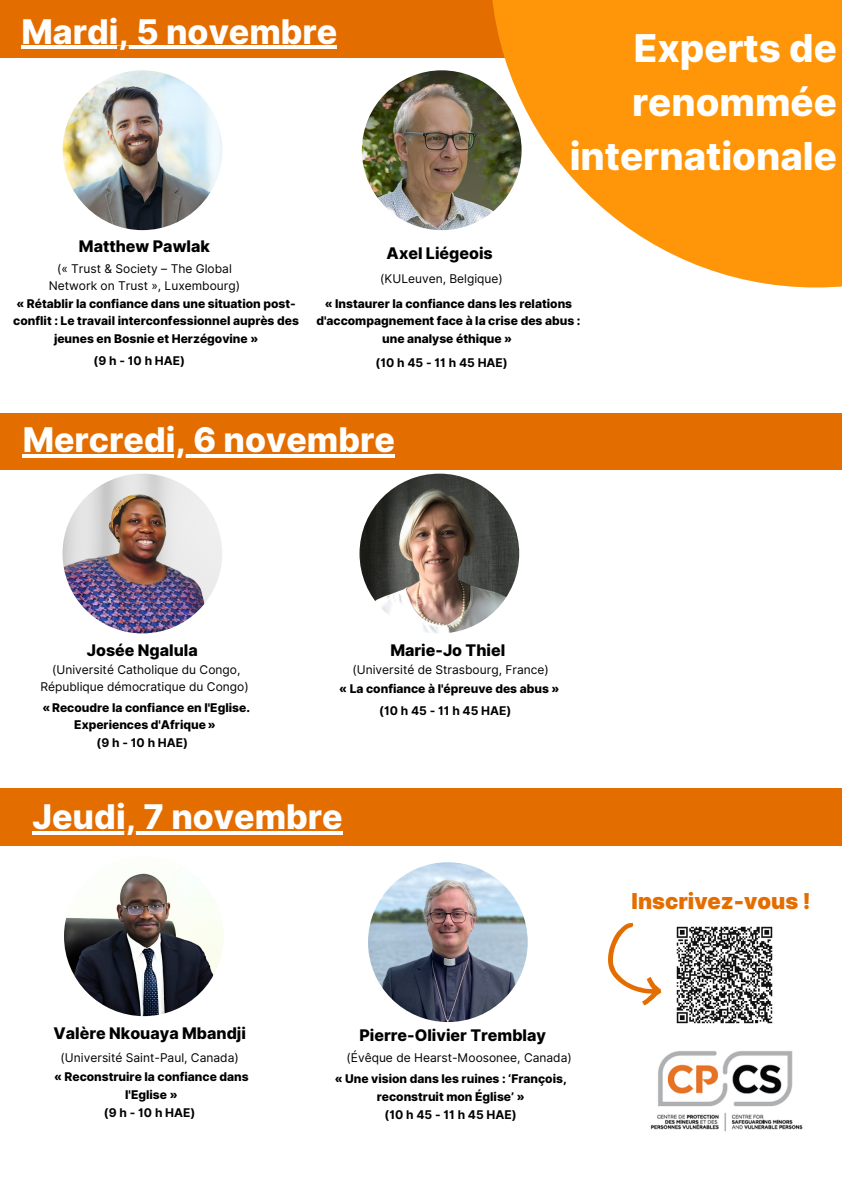
<style>
.page{position:relative;width:842px;height:1191px;background:#fff}
.page>*{position:absolute;margin:0;border:0;box-sizing:border-box;transform-origin:0 0}
.t1{font:800 38.4px/54px "Inter";color:#fff;text-align:right}
.t2{font:800 34px "Inter";color:#fff}
.t3{font:900 21.9px "Inter";color:#e46d00}
.t4{font:800 16px "Inter";color:#000}
.t5{font:800 12px/17.2px "Inter";color:#000;text-align:center}
.t6{font:12px/16.5px "Inter";color:#000;text-align:center}
.t7{font:700 12px "Inter";color:#000}
</style>
<div class="page">
<div style="left:0;top:0;width:842px;height:57px;background:#e46d00"></div>
<svg style="left:490px;top:0;width:352px;height:287px;fill:#ff9609"></svg>
<img style="left:64px;top:856px;width:160px;height:159px;border-radius:50%">
<img style="left:362px;top:70px;width:160px;height:160px;border-radius:50%">
<div style="left:0;top:413px;width:842px;height:57px;background:#e46d00"></div>
<img style="left:63px;top:473px;width:159px;height:160px;border-radius:50%">
<img style="left:359px;top:473px;width:160px;height:160px;border-radius:50%">
<div style="left:0;top:787px;width:842px;height:58px;background:#e46d00"></div>
<img style="left:63px;top:70px;width:159px;height:160px;border-radius:50%">
<img style="left:368px;top:862px;width:160px;height:159px;border-radius:50%">
<hr style="left:22px;top:46px;width:315px;height:3px;background:#fff">
<hr style="left:23px;top:454px;width:372px;height:3px;background:#fff">
<hr style="left:32px;top:831px;width:311px;height:3px;background:#fff">
<img style="left:676px;top:926px;width:97px;height:98px">
<img style="left:650px;top:1051px;width:153px;height:81px">
<svg style="left:608px;top:923px;width:53px;height:82px"></svg>
<p class="t2" style="left:22px;top:11px;width:317px">Mardi, 5 novembre</p>
<p class="t4" style="left:79px;top:237px;width:132px">Matthew Pawlak</p>
<p class="t6" style="left:49px;top:261px;width:193px">(« Trust &amp; Society – The Global<br>Network on Trust », Luxembourg)</p>
<h5 class="t4" style="left:387px;top:243px;width:108px">Axel Liégeois</h5>
<h5 class="t6" style="left:380px;top:270px;width:124px">(KULeuven, Belgique)</h5>
<h1 class="t1" style="left:570px;top:21px;width:269px">Experts de renommée internationale</h1>
<p class="t5" style="left:13px;top:295px;width:287px">« Rétablir la confiance dans une situation post&shy;conflit : Le travail interconfessionnel auprès des jeunes en Bosnie et Herzégovine »</p>
<h4 class="t5" style="left:316px;top:295px;width:266px">« Instaurer la confiance dans les relations d'accompagnement face à la crise des abus : une analyse éthique »</h4>
<h4 class="t7" style="left:94px;top:353px;width:93px">(9 h - 10 h HAE)</h4>
<p class="t7" style="left:376px;top:355px;width:134px">(10 h 45 - 11 h 45 HAE)</p>
<h5 class="t2" style="left:23px;top:419px;width:374px">Mercredi, 6 novembre</h5>
<h5 class="t4" style="left:87px;top:640px;width:112px">Josée Ngalula</h5>
<h2 class="t4" style="left:390px;top:640px;width:116px">Marie-Jo Thiel</h2>
<h5 class="t6" style="left:40px;top:661px;width:210px">(Université Catholique du Congo,<br>République démocratique du Congo)</h5>
<h5 class="t6" style="left:352px;top:661px;width:198px">(Université de Strasbourg, France)</h5>
<h5 class="t5" style="left:339px;top:680px;width:222px">« La confiance à l'épreuve des abus »</h5>
<p class="t5" style="left:42px;top:699px;width:209px">«Recoudre la confiance en l'Eglise.<br>Experiences d'Afrique»</p>
<h5 class="t7" style="left:97px;top:735px;width:93px">(9 h - 10 h HAE)</h5>
<p class="t2" style="left:32px;top:796px;width:312px">Jeudi, 7 novembre</p>
<h5 class="t7" style="left:379px;top:703px;width:134px">(10 h 45 - 11 h 45 HAE)</h5>
<h5 class="t4" style="left:53px;top:1023px;width:194px">Valère Nkouaya Mbandji</h5>
<h4 class="t4" style="left:359px;top:1025px;width:188px">Pierre-Olivier Tremblay</h4>
<h5 class="t6" style="left:61px;top:1049px;width:180px">(Université Saint-Paul, Canada)</h5>
<h2 class="t6" style="left:346px;top:1049px;width:227px">(Évêque de Hearst-Moosonee, Canada)</h2>
<h5 class="t5" style="left:54px;top:1068px;width:196px">« Reconstruire la confiance dans l'Eglise »</h5>
<p class="t5" style="left:335px;top:1070px;width:234px">« Une vision dans les ruines : ‘François, reconstruit mon Église’ »</p>
<h3 class="t7" style="left:104px;top:1104px;width:93px">(9 h - 10 h HAE)</h3>
<p class="t7" style="left:385px;top:1107px;width:134px">(10 h 45 - 11 h 45 HAE)</p>
<p class="t3" style="left:632px;top:887px;width:180px">Inscrivez-vous !</p>
</div>
